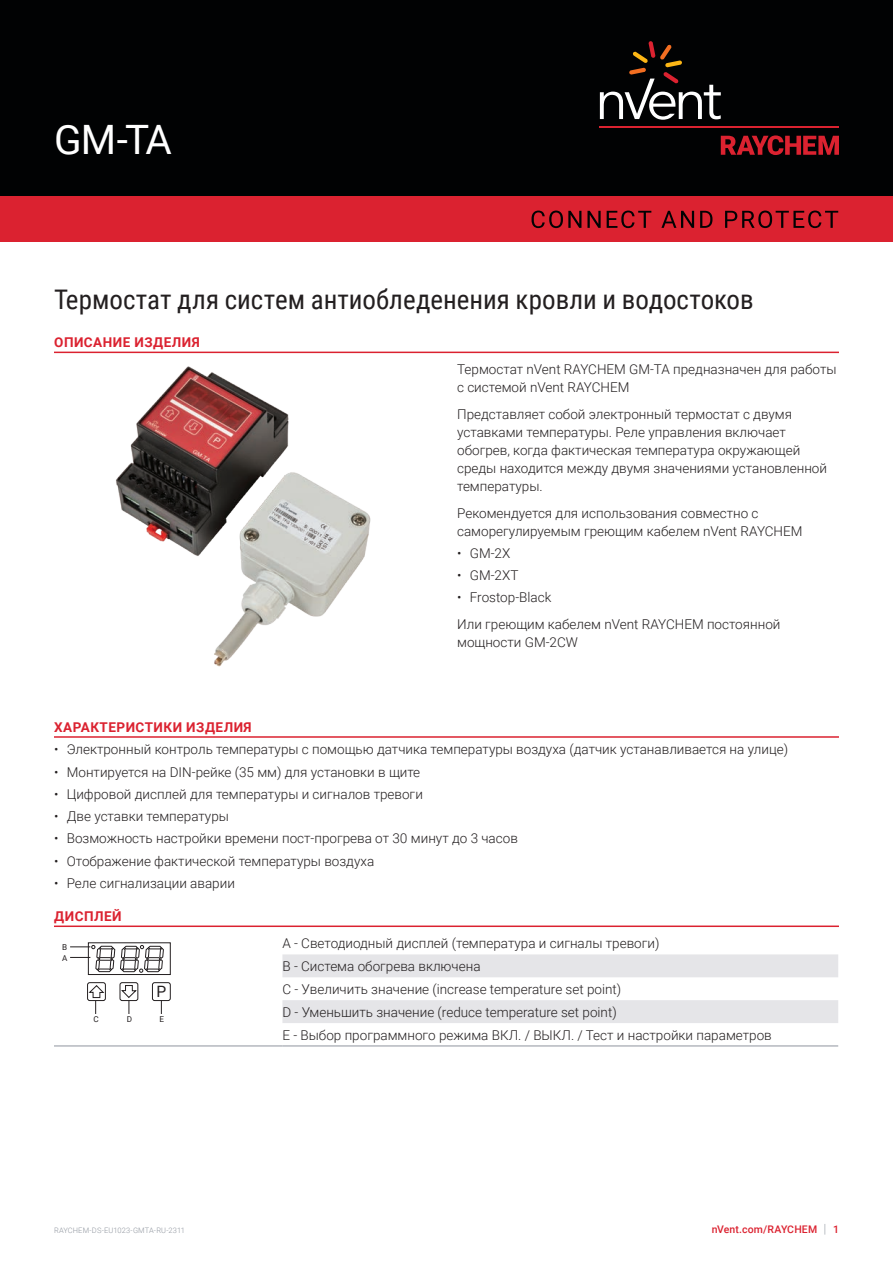
<style>
.page{position:relative;width:893px;height:1263px;background:#fff}
.page>*{position:absolute;margin:0;border:0;box-sizing:border-box;transform-origin:0 0}
.Title_Product_Name{font:40.5px "Roboto";color:#fff}
.Product_Description{font:27px "Roboto Condensed";color:#231f20}
.t1{font:15.6px "Roboto";color:#231f20}
.Bodytext_1{font:300 13.5px/18px "Roboto";color:#231f20}
.Bodytext_2{font:300 13.5px "Roboto";color:#231f20}
.Table_Text{font:300 13.5px "Roboto";color:#231f20}
.Subhead{font:700 13.5px "Roboto";letter-spacing:.035em;color:#db2230}
.t2{font:500 10.5px "Roboto";letter-spacing:.015em;color:#db2230}
.t3{font:8.1px "Roboto";color:#231f20}
.t4{font:300 7.5px "Roboto";letter-spacing:.015em;color:#8f959e}
.s1{font-weight:300;font-size:12.6px;color:#8f959e}
</style>
<div class="page">
<div style="left:0;top:0;width:893px;height:196px;background:#010203"></div>
<div style="left:0;top:196px;width:893px;height:45px;background:#db2230"></div>
<svg style="left:532px;top:211px;width:306px;height:17px"></svg>
<svg style="left:721px;top:135px;width:118px;height:20px"></svg>
<hr style="left:600px;top:127px;width:239px;height:1px;background:#db2230">
<svg style="left:600px;top:41px;width:121px;height:79px"></svg>
<hr style="left:54px;top:352px;width:785px;height:1px;background:#db2230">
<hr style="left:54px;top:736px;width:785px;height:2px;background:#db2230">
<hr style="left:54px;top:925px;width:785px;height:2px;background:#db2230">
<svg style="left:282px;top:954px;width:556px;height:69px"></svg>
<hr style="left:54px;top:1045px;width:228px;height:1px;background:#8f959e">
<hr style="left:282px;top:1045px;width:556px;height:1px;background:#8f959e">
<div style="left:88px;top:942px;width:83px;height:33px;border:1px solid #231f20"></div>
<div style="left:87px;top:982px;width:19px;height:19px;border:1px solid #231f20;border-radius:2px"></div>
<div style="left:120px;top:982px;width:18px;height:19px;border:1px solid #231f20;border-radius:2px"></div>
<div style="left:152px;top:982px;width:19px;height:19px;border:1px solid #231f20;border-radius:2px"></div>
<svg style="left:161px;top:1000px;width:1px;height:14px"></svg>
<svg style="left:120px;top:985px;width:17px;height:29px"></svg>
<svg style="left:89px;top:984px;width:16px;height:30px"></svg>
<svg style="left:70px;top:945px;width:94px;height:27px"></svg>
<img style="left:116px;top:366px;width:255px;height:300px">
<p class="Title_Product_Name" style="left:54px;top:111px;width:119px">GM-TA</p>
<p class="Product_Description" style="left:54px;top:281px;width:701px">Термостат для систем антиобледенения кровли и водостоков</p>
<p class="Subhead" style="left:54px;top:333px;width:147px">ОПИСАНИЕ ИЗДЕЛИЯ</p>
<p class="Bodytext_1" style="left:457px;top:360px;width:381px">Термостат nVent RAYCHEM GM-TA предназначен для работы с системой nVent RAYCHEM</p>
<p class="Bodytext_1" style="left:457px;top:405px;width:371px">Представляет собой электронный термостат с двумя уставками температуры. Реле управления включает обогрев, когда фактическая температура окружающей среды находится между двумя значениями установленной температуры.</p>
<p class="Bodytext_1" style="left:457px;top:503px;width:347px">Рекомендуется для использования совместно с саморегулируемым греющим кабелем nVent RAYCHEM</p>
<p class="Bodytext_1" style="left:457px;top:543px;width:55px">• GM-2X</p>
<p class="Bodytext_1" style="left:457px;top:566px;width:63px">• GM-2XT</p>
<p class="Bodytext_1" style="left:457px;top:588px;width:96px">• Frostop-Black</p>
<p class="Bodytext_1" style="left:457px;top:614px;width:325px">Или греющим кабелем nVent RAYCHEM постоянной мощности GM-2CW</p>
<p class="Subhead" style="left:54px;top:718px;width:199px">ХАРАКТЕРИСТИКИ ИЗДЕЛИЯ</p>
<p class="Bodytext_1" style="left:54px;top:740px;width:736px">• Электронный контроль температуры с помощью датчика температуры воздуха (датчик устанавливается на улице)</p>
<p class="Bodytext_1" style="left:54px;top:762px;width:368px">• Монтируется на DIN-рейке (35 мм) для установки в щите</p>
<p class="Bodytext_1" style="left:54px;top:784px;width:370px">• Цифровой дисплей для температуры и сигналов тревоги</p>
<p class="Bodytext_1" style="left:54px;top:807px;width:176px">• Две уставки температуры</p>
<p class="Bodytext_1" style="left:54px;top:829px;width:465px">• Возможность настройки времени пост-прогрева от 30 минут до 3 часов</p>
<p class="Bodytext_1" style="left:54px;top:851px;width:322px">• Отображение фактической температуры воздуха</p>
<p class="Bodytext_1" style="left:54px;top:873px;width:182px">• Реле сигнализации аварии</p>
<p class="Subhead" style="left:54px;top:907px;width:69px">ДИСПЛЕЙ</p>
<p class="t3" style="left:62px;top:942px;width:7px">B</p>
<p class="Bodytext_2" style="left:282px;top:934px;width:379px">A - Светодиодный дисплей (температура и сигналы тревоги)</p>
<p class="Bodytext_2" style="left:282px;top:957px;width:200px">В - Система обогрева включена</p>
<p class="Bodytext_2" style="left:282px;top:979px;width:340px">C - Увеличить значение (increase temperature set point)</p>
<p class="Bodytext_2" style="left:282px;top:1002px;width:336px">D - Уменьшить значение (reduce temperature set point)</p>
<p class="Table_Text" style="left:282px;top:1025px;width:491px">E - Выбор программного режима ВКЛ. / ВЫКЛ. / Тест и настройки параметров</p>
<p class="t3" style="left:62px;top:952px;width:7px">A</p>
<p class="t1" style="left:156px;top:981px;width:11px">P</p>
<p class="t3" style="left:93px;top:1013px;width:7px">C</p>
<p class="t3" style="left:127px;top:1013px;width:7px">D</p>
<p class="t3" style="left:159px;top:1013px;width:6px">E</p>
<p class="t4" style="left:54px;top:1225px;width:132px">RAYCHEM-DS-EU1023-GMTA-RU-2311</p>
<p class="t2" style="left:712px;top:1222px;width:129px">nVent.com/RAYCHEM <span class="s1">|</span> 1</p>
</div>
